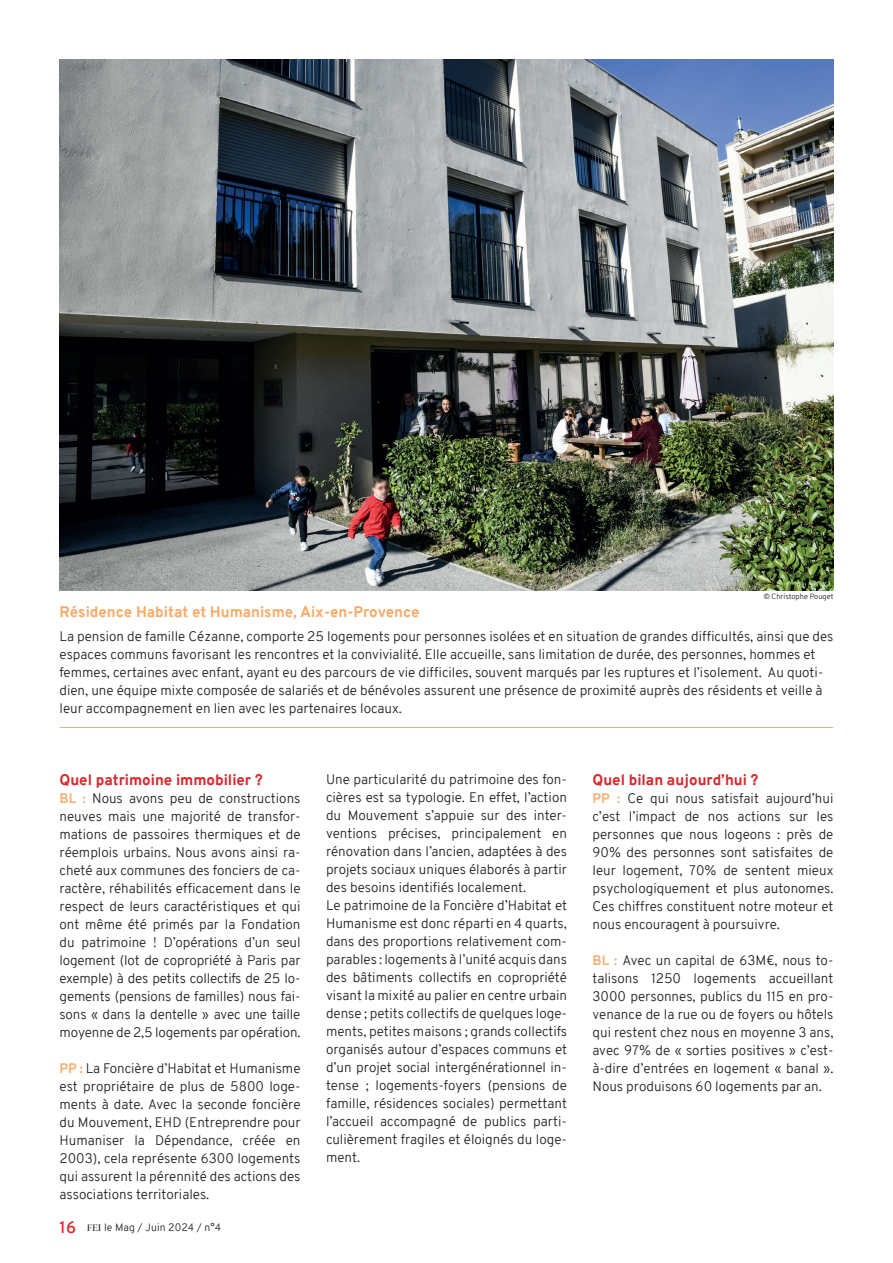
<style>
.page{position:relative;width:893px;height:1263px;background:#fff}
.page>*{position:absolute;margin:0;border:0;box-sizing:border-box;transform-origin:0 0}
.t1{font:800 15px "Overpass";color:#d9282e}
.t2{font:800 15px "Overpass";color:#f9ab6b}
.t3{font:300 13.5px/18px "Overpass";color:#231f20;text-align:justify}
.t4{font:300 10.5px "Overpass";letter-spacing:.01em;color:#231f20}
.t5{font:300 7.5px "Overpass";color:#231f20}
.s1{font-weight:700;color:#f9ab6b}
.s2{font-weight:600;font-size:16.5px;color:#d9282e}
.s3{font-family:"Cormorant Garamond";font-weight:600}
</style>
<div class="page">
<hr style="left:60px;top:727px;width:773px;height:1px;background:#f9ab6b">
<img style="left:60px;top:60px;width:773px;height:530px">
<p class="t5" style="left:763px;top:591px;width:72px">© Christophe Pouget</p>
<p class="t2" style="left:60px;top:601px;width:362px">Résidence Habitat et Humanisme, Aix-en-Provence</p>
<p class="t3" style="left:60px;top:628px;width:775px;text-align:left">La pension de famille Cézanne, comporte 25 logements pour personnes isolées et en situation de grandes difficultés, ainsi que des espaces communs favorisant les rencontres et la convivialité. Elle accueille, sans limitation de durée, des personnes, hommes et femmes, certaines avec enfant, ayant eu des parcours de vie difficiles, souvent marqués par les ruptures et l’isolement. Au quoti&shy;dien, une équipe mixte composée de salariés et de bénévoles assurent une présence de proximité auprès des résidents et veille à leur accompagnement en lien avec les partenaires locaux.</p>
<p class="t1" style="left:60px;top:769px;width:205px">Quel patrimoine immobilier ?</p>
<p class="t3" style="left:60px;top:789px;width:242px"><span class="s1">BL :</span> Nous avons peu de constructions neuves mais une majorité de transfor&shy;mations de passoires thermiques et de réemplois urbains. Nous avons ainsi ra&shy;cheté aux communes des fonciers de ca&shy;ractère, réhabilités efficacement dans le respect de leurs caractéristiques et qui ont même été primés par la Fondation du patrimoine ! D’opérations d’un seul logement (lot de copropriété à Paris par exemple) à des petits collectifs de 25 lo&shy;gements (pensions de familles) nous fai&shy;sons « dans la dentelle » avec une taille moyenne de 2,5 logements par opération.</p>
<p class="t3" style="left:60px;top:1059px;width:242px"><span class="s1">PP :</span> La Foncière d’Habitat et Humanisme est propriétaire de plus de 5800 loge&shy;ments à date. Avec la seconde foncière du Mouvement, EHD (Entreprendre pour Humaniser la Dépendance, créée en 2003), cela représente 6300 logements qui assurent la pérennité des actions des associations territoriales.</p>
<p class="t4" style="left:60px;top:1220px;width:163px"><span class="s2">16</span> <span class="s3">FEI</span> le Mag / Juin 2024 / n°4</p>
<p class="t3" style="left:326px;top:770px;width:242px;text-align:left">Une particularité du patrimoine des fon&shy;cières est sa typologie. En effet, l’action du Mouvement s’appuie sur des inter&shy;ventions précises, principalement en rénovation dans l’ancien, adaptées à des projets sociaux uniques élaborés à partir des besoins identifiés localement.<br>Le patrimoine de la Foncière d’Habitat et Humanisme est donc réparti en 4 quarts, dans des proportions relativement com&shy;parables : logements à l’unité acquis dans des bâtiments collectifs en copropriété visant la mixité au palier en centre urbain dense ; petits collectifs de quelques loge&shy;ments, petites maisons ; grands collectifs organisés autour d’espaces communs et d’un projet social intergénérationnel in&shy;tense ; logements-foyers (pensions de famille, résidences sociales) permettant l’accueil accompagné de publics parti&shy;culièrement fragiles et éloignés du loge&shy;ment.</p>
<p class="t1" style="left:592px;top:769px;width:167px">Quel bilan aujourd’hui ?</p>
<p class="t3" style="left:592px;top:789px;width:242px"><span class="s1">PP :</span> Ce qui nous satisfait aujourd’hui c’est l’impact de nos actions sur les personnes que nous logeons : près de 90% des personnes sont satisfaites de leur logement, 70% de sentent mieux psychologiquement et plus autonomes.<br>Ces chiffres constituent notre moteur et nous encouragent à poursuivre.</p>
<p class="t3" style="left:592px;top:951px;width:242px"><span class="s1">BL :</span> Avec un capital de 63M€, nous to&shy;talisons 1250 logements accueillant 3000 personnes, publics du 115 en pro&shy;venance de la rue ou de foyers ou hôtels qui restent chez nous en moyenne 3 ans, avec 97% de « sorties positives » c’est&shy;à-dire d’entrées en logement « banal ».<br>Nous produisons 60 logements par an.</p>
</div>
